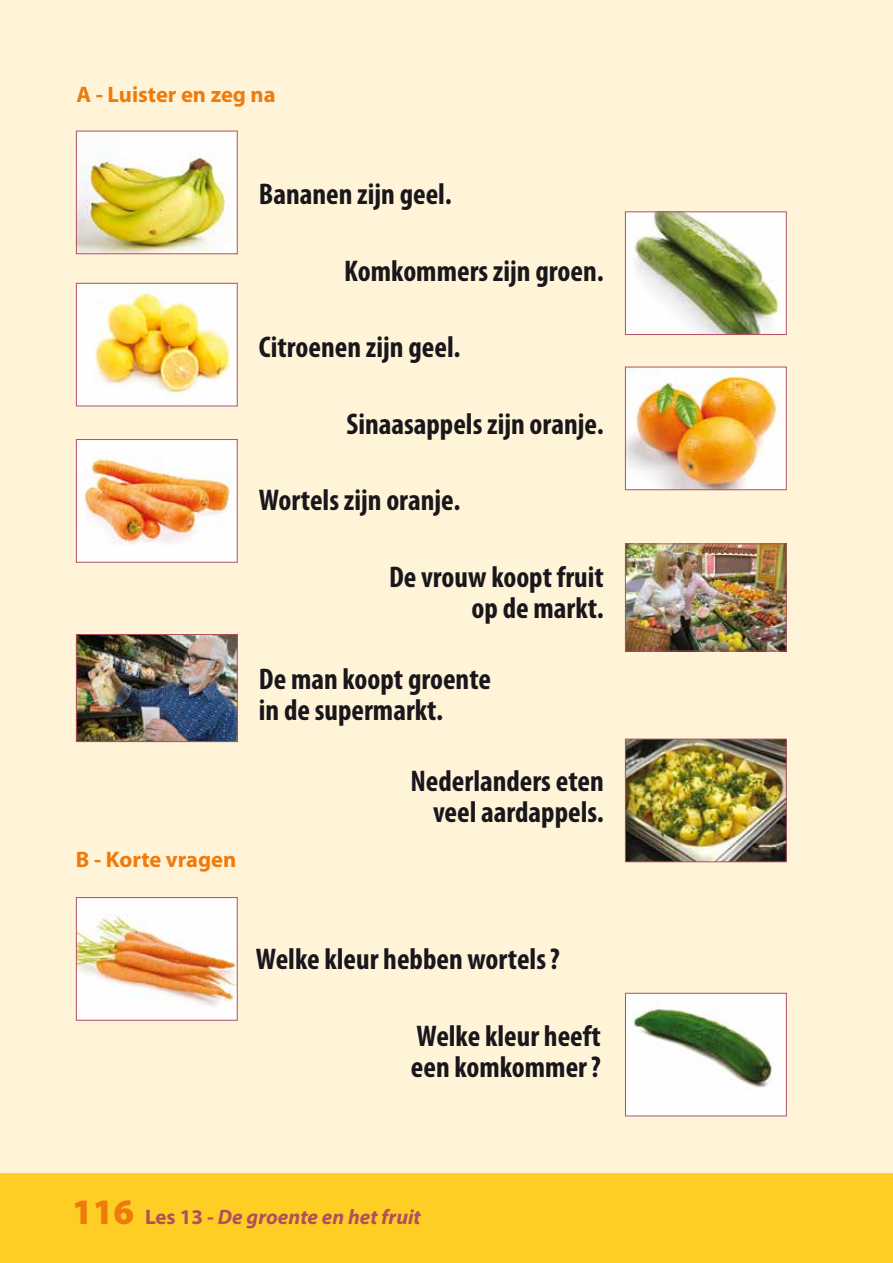
<style>
.page{position:relative;width:893px;height:1263px;background:#fff}
.page>*{position:absolute;margin:0;border:0;box-sizing:border-box;transform-origin:0 0}
.t1{font:900 36px "Myriad Pro";color:#ee7b0c}
.t2{font:700 condensed 30px/31.5px "Myriad Pro";color:#1a171c;text-align:right}
.t3{font:700 22.5px "Myriad Pro";color:#ee7b0c}
.t4{font:italic 700 21px "Myriad Pro";color:#b14f5e}
.s1{font-style:normal}
</style>
<div class="page">
<div style="left:0;top:0;width:893px;height:1188px;background:#fff4d8"></div>
<div style="left:0;top:1174px;width:893px;height:89px;background:#fece24"></div>
<img style="left:78px;top:133px;width:158px;height:119px">
<div style="left:76px;top:131px;width:162px;height:123px;border:1px solid #b14f5e"></div>
<img style="left:78px;top:285px;width:158px;height:119px">
<div style="left:76px;top:283px;width:162px;height:123px;border:1px solid #b14f5e"></div>
<img style="left:627px;top:369px;width:158px;height:119px">
<div style="left:625px;top:367px;width:162px;height:123px;border:1px solid #b14f5e"></div>
<img style="left:78px;top:441px;width:158px;height:120px">
<div style="left:76px;top:439px;width:162px;height:124px;border:1px solid #b14f5e"></div>
<img style="left:627px;top:545px;width:158px;height:104px">
<div style="left:625px;top:543px;width:162px;height:108px;border:1px solid #b14f5e"></div>
<img style="left:78px;top:636px;width:158px;height:104px">
<div style="left:76px;top:634px;width:162px;height:108px;border:1px solid #b14f5e"></div>
<img style="left:627px;top:741px;width:158px;height:119px">
<div style="left:625px;top:739px;width:162px;height:123px;border:1px solid #b14f5e"></div>
<img style="left:627px;top:213px;width:158px;height:120px">
<div style="left:625px;top:211px;width:162px;height:124px;border:1px solid #b14f5e"></div>
<img style="left:78px;top:899px;width:158px;height:120px">
<div style="left:76px;top:897px;width:162px;height:124px;border:1px solid #b14f5e"></div>
<img style="left:627px;top:995px;width:158px;height:119px">
<div style="left:625px;top:993px;width:162px;height:123px;border:1px solid #b14f5e"></div>
<p class="t3" style="left:77px;top:82px;width:201px">A - Luister en zeg na</p>
<p class="t2" style="left:259px;top:179px;width:194px">Bananen zijn geel.</p>
<p class="t2" style="left:344px;top:255px;width:261px">Komkommers zijn groen.</p>
<p class="t2" style="left:259px;top:332px;width:203px">Citroenen zijn geel.</p>
<p class="t2" style="left:346px;top:408px;width:259px">Sinaasappels zijn oranje.</p>
<p class="t2" style="left:259px;top:485px;width:203px">Wortels zijn oranje.</p>
<p class="t2" style="left:389px;top:561px;width:216px">De vrouw koopt fruit op de markt.</p>
<p class="t2" style="left:259px;top:663px;width:234px;text-align:left">De man koopt groente in de supermarkt.</p>
<p class="t3" style="left:76px;top:847px;width:162px">B - Korte vragen</p>
<p class="t2" style="left:411px;top:765px;width:195px">Nederlanders eten veel aardappels.</p>
<p class="t2" style="left:256px;top:944px;width:305px">Welke kleur hebben wortels?</p>
<p class="t2" style="left:411px;top:1020px;width:191px;text-align:left">Welke kleur heeft een komkommer?</p>
<p class="t1" style="left:72px;top:1191px;width:63px">116</p>
<p class="t4" style="left:145px;top:1205px;width:277px"><span class="s1">Les 13</span> - De groente en het fruit</p>
</div>
